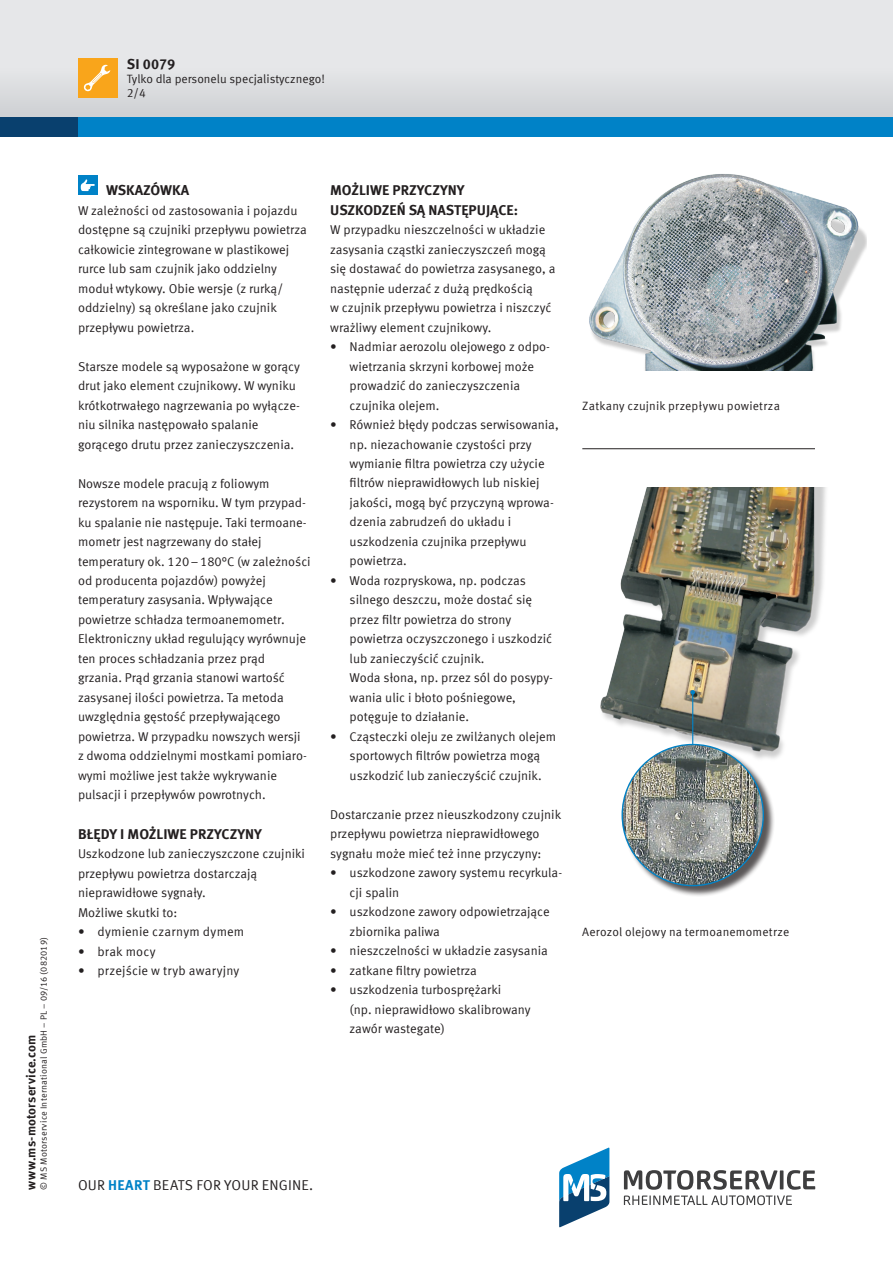
<style>
.page{position:relative;width:893px;height:1263px;background:#fff}
.page>*{position:absolute;margin:0;border:0;box-sizing:border-box;transform-origin:0 0}
.t1{font:700 14.25px/19.5px "Meta Offc Pro";color:#231f20}
.t2{font:14.25px "Meta Offc Pro Norm";letter-spacing:.01em;color:#231f20}
.t3{font:12.75px/19.5px "Meta Offc Pro Norm";color:#231f20}
.t4{font:700 12.75px "Meta Offc Pro";letter-spacing:.01em;color:#231f20}
.t5{font:12px "Meta Offc Pro Norm";letter-spacing:.01em;color:#231f20}
.t6{font:9px "Meta Offc Pro Norm";letter-spacing:.02em;color:#231f20}
.s1{font-family:"Meta Offc Pro";font-weight:700;color:#0082c7}
</style>
<div class="page">
<svg style="left:559px;top:1147px;width:50px;height:80px"></svg>
<svg style="left:624px;top:1170px;width:191px;height:35px"></svg>
<div style="left:0;top:0;width:893px;height:127px;background:#e6e7e9"></div>
<div style="left:0;top:68px;width:893px;height:49px;background:#dadbde"></div>
<div style="left:0;top:117px;width:893px;height:19px;background:#09406e"></div>
<div style="left:78px;top:117px;width:815px;height:19px;background:#0082c7"></div>
<div style="left:78px;top:58px;width:39px;height:39px;background:#f9a51b"></div>
<svg style="left:83px;top:64px;width:27px;height:28px"></svg>
<img style="left:589px;top:174px;width:278px;height:196px">
<img style="left:600px;top:488px;width:226px;height:270px">
<div style="left:623px;top:745px;width:152px;height:153px;background:#231f20;opacity:.75"></div>
<img style="left:622px;top:744px;width:141px;height:142px;border-radius:71px">
<hr style="left:692px;top:692px;width:1px;height:53px;background:#0082c7">
<svg style="left:690px;top:690px;width:5px;height:4px"></svg>
<hr style="left:582px;top:448px;width:233px;height:1px;background:#231f20">
<div style="left:78px;top:176px;width:19px;height:19px;background:#0082c7"></div>
<svg style="left:81px;top:179px;width:14px;height:12px"></svg>
<p class="t1" style="left:127px;top:54px;width:50px">SI 0079</p>
<p class="t5" style="left:127px;top:84px;width:21px">2/4</p>
<p class="t5" style="left:127px;top:70px;width:200px">Tylko dla personelu specjalistycznego!</p>
<p class="t6" style="left:37px;top:1189px;width:254px;rotate:-90deg">© MS Motorservice International GmbH – PL – 09/16 (082019)</p>
<p class="t4" style="left:21px;top:1189px;width:156px;rotate:-90deg">www.ms-motorservice.com</p>
<p class="t1" style="left:106px;top:179px;width:85px">WSKAZÓWKA</p>
<p class="t3" style="left:78px;top:200px;width:230px">W zależności od zastosowania i pojazdu dostępne są czujniki przepływu powietrza całkowicie zintegrowane w plastikowej rurce lub sam czujnik jako oddzielny moduł wtykowy. Obie wersje (z rurką/ oddzielny) są określane jako czujnik przepływu powietrza.</p>
<p class="t3" style="left:78px;top:355px;width:224px">Starsze modele są wyposażone w gorący drut jako element czujnikowy. W wyniku krótkotrwałego nagrzewania po wyłącze&shy;niu silnika następowało spalanie gorącego drutu przez zanieczyszczenia.</p>
<p class="t3" style="left:78px;top:472px;width:234px">Nowsze modele pracują z foliowym rezystorem na wsporniku. W tym przypad&shy;ku spalanie nie następuje. Taki termoane&shy;mometr jest nagrzewany do stałej temperatury ok. 120–180°C (w zależności od producenta pojazdów) powyżej temperatury zasysania. Wpływające powietrze schładza termoanemometr.<br>Elektroniczny układ regulujący wyrównuje ten proces schładzania przez prąd grzania. Prąd grzania stanowi wartość zasysanej ilości powietrza. Ta metoda uwzględnia gęstość przepływającego powietrza. W przypadku nowszych wersji<br>z dwoma oddzielnymi mostkami pomiaro&shy;wymi możliwe jest także wykrywanie pulsacji i przepływów powrotnych.</p>
<p class="t1" style="left:78px;top:823px;width:185px">BŁĘDY I MOŻLIWE PRZYCZYNY</p>
<p class="t3" style="left:78px;top:843px;width:229px">Uszkodzone lub zanieczyszczone czujniki przepływu powietrza dostarczają nieprawidłowe sygnały.<br>Możliwe skutki to:</p>
<p class="t3" style="left:78px;top:921px;width:168px">• dymienie czarnym dymem</p>
<p class="t3" style="left:78px;top:940px;width:79px">• brak mocy</p>
<p class="t3" style="left:78px;top:960px;width:163px">• przejście w tryb awaryjny</p>
<p class="t1" style="left:330px;top:179px;width:189px">MOŻLIWE PRZYCZYNY<br>USZKODZEŃ SĄ NASTĘPUJĄCE:</p>
<p class="t3" style="left:330px;top:219px;width:227px">W przypadku nieszczelności w układzie zasysania cząstki zanieczyszczeń mogą się dostawać do powietrza zasysanego, a następnie uderzać z dużą prędkością<br>w czujnik przepływu powietrza i niszczyć wrażliwy element czujnikowy.</p>
<p class="t3" style="left:350px;top:336px;width:202px;text-indent:-19px">• Nadmiar aerozolu olejowego z odpo&shy;wietrzania skrzyni korbowej może prowadzić do zanieczyszczenia czujnika olejem.</p>
<p class="t3" style="left:350px;top:414px;width:211px;text-indent:-19px">• Również błędy podczas serwisowania, np. niezachowanie czystości przy wymianie filtra powietrza czy użycie filtrów nieprawidłowych lub niskiej jakości, mogą być przyczyną wprowa&shy;dzenia zabrudzeń do układu i uszkodzenia czujnika przepływu powietrza.</p>
<p class="t3" style="left:350px;top:570px;width:205px;text-indent:-19px">• Woda rozpryskowa, np. podczas silnego deszczu, może dostać się przez filtr powietrza do strony powietrza oczyszczonego i uszkodzić lub zanieczyścić czujnik.<br>Woda słona, np. przez sól do posypy&shy;wania ulic i błoto pośniegowe, potęguje to działanie.</p>
<p class="t3" style="left:330px;top:726px;width:227px;text-align:center">• Cząsteczki oleju ze zwilżanych olejem sportowych filtrów powietrza mogą uszkodzić lub zanieczyścić czujnik.</p>
<p class="t3" style="left:330px;top:804px;width:233px">Dostarczanie przez nieuszkodzony czujnik przepływu powietrza nieprawidłowego sygnału może mieć też inne przyczyny:</p>
<p class="t3" style="left:350px;top:862px;width:214px;text-indent:-19px">• uszkodzone zawory systemu recyrkula&shy;cji spalin</p>
<p class="t3" style="left:350px;top:901px;width:202px;text-indent:-19px">• uszkodzone zawory odpowietrzające zbiornika paliwa</p>
<p class="t3" style="left:330px;top:940px;width:219px">• nieszczelności w układzie zasysania</p>
<p class="t3" style="left:330px;top:960px;width:148px">• zatkane filtry powietrza</p>
<p class="t3" style="left:350px;top:979px;width:183px;text-indent:-19px">• uszkodzenia turbosprężarki<br>(np. nieprawidłowo skalibrowany zawór wastegate)</p>
<p class="t5" style="left:582px;top:396px;width:199px">Zatkany czujnik przepływu powietrza</p>
<p class="t5" style="left:582px;top:923px;width:209px">Aerozol olejowy na termoanemometrze</p>
<p class="t2" style="left:78px;top:1174px;width:237px">OUR <span class="s1">HEART</span> BEATS FOR YOUR ENGINE.</p>
</div>
